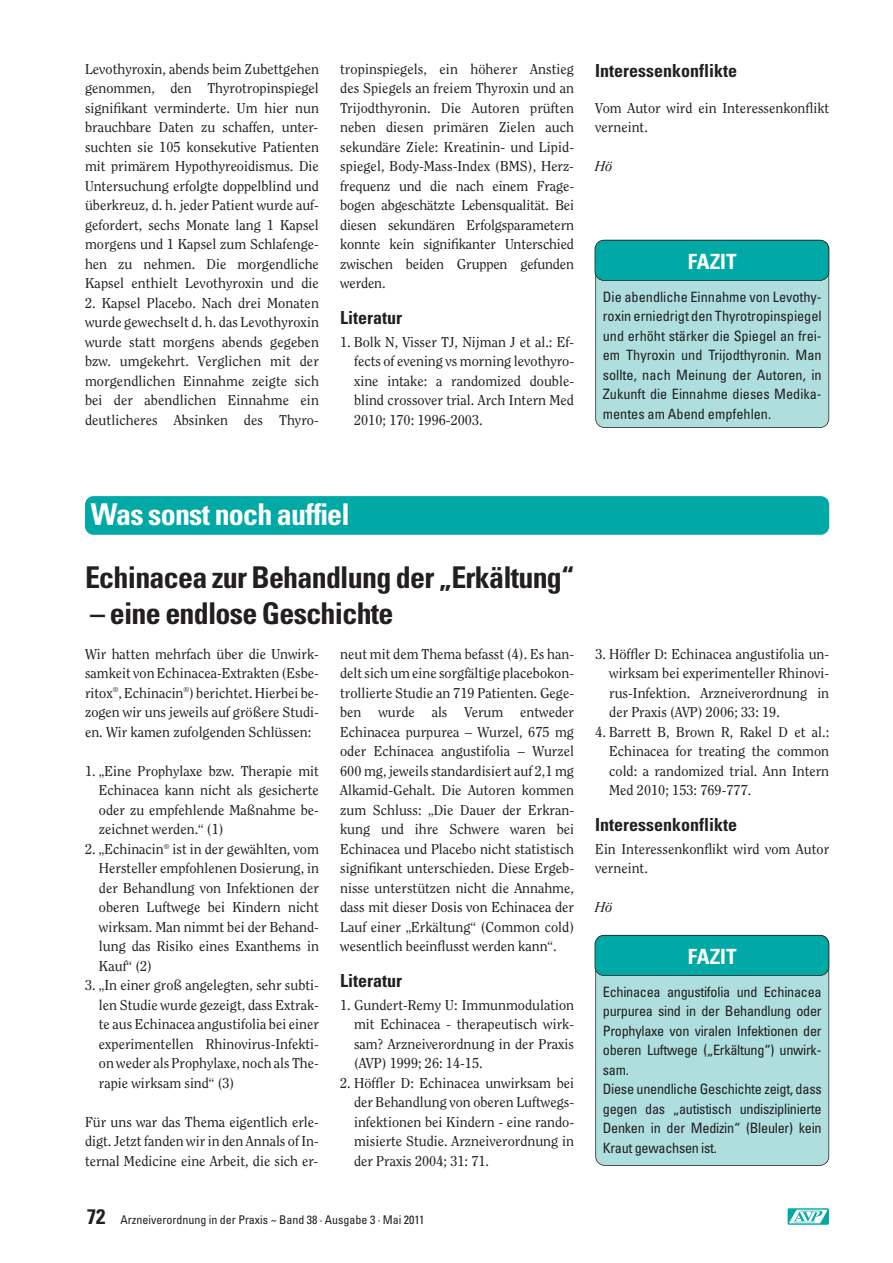
<style>
.page{position:relative;width:893px;height:1263px;background:#fff}
.page>*{position:absolute;margin:0;border:0;box-sizing:border-box;transform-origin:0 0}
.t1{font:700 condensed 30px "Univers";letter-spacing:-.025em;color:#231f20}
.t2{font:700 condensed 30px "Univers";letter-spacing:-.025em;color:#fff}
.t3{font:700 condensed 21px "Univers";color:#fff}
.t4{font:700 condensed 18px "Univers";color:#231f20}
.t5{font:14.25px/19.5px "Clearface";color:#231f20;text-align:justify}
.t6{font:condensed 14.25px/19.5px "Univers";letter-spacing:-.02em;color:#231f20}
.t7{font:italic 14.25px "Clearface";color:#231f20}
.t8{font:condensed 12px "Univers";color:#231f20}
.s1{font-weight:700;font-size:21px}
</style>
<div class="page">
<svg style="left:788px;top:1208px;width:41px;height:17px"></svg>
<svg style="left:789px;top:1210px;width:38px;height:13px"></svg>
<div style="left:85px;top:496px;width:744px;height:39px;background:#00a9a5;border-radius:9px"></div>
<div style="left:596px;top:935px;width:233px;height:230px;background:#aedede;border-radius:9px"></div>
<div style="left:595px;top:935px;width:234px;height:231px;border:2px solid #231f20;border-radius:9px"></div>
<div style="left:595px;top:935px;width:234px;height:40px;background:#00a9a5;border-radius:9px"></div>
<div style="left:595px;top:935px;width:234px;height:41px;border:2px solid #231f20;border-radius:9px"></div>
<div style="left:596px;top:240px;width:233px;height:188px;background:#aedede;border-radius:9px"></div>
<div style="left:595px;top:240px;width:234px;height:188px;border:2px solid #231f20;border-radius:9px"></div>
<div style="left:595px;top:240px;width:234px;height:40px;background:#00a9a5;border-radius:9px"></div>
<div style="left:595px;top:240px;width:234px;height:41px;border:2px solid #231f20;border-radius:9px"></div>
<p class="t5" style="left:85px;top:60px;width:235px">Levothyroxin, abends beim Zubettgehen genommen, den Thyrotropinspiegel signifikant verminderte. Um hier nun brauchbare Daten zu schaffen, unter&shy;suchten sie 105 konsekutive Patienten mit primärem Hypothyreoidismus. Die Untersuchung erfolgte doppelblind und überkreuz, d. h. jeder Patient wurde auf&shy;gefordert, sechs Monate lang 1 Kapsel morgens und 1 Kapsel zum Schlafenge&shy;hen zu nehmen. Die morgendliche Kapsel enthielt Levothyroxin und die</p>
<p class="t5" style="left:85px;top:294px;width:235px">2. Kapsel Placebo. Nach drei Monaten wurde gewechselt d. h. das Levothyroxin wurde statt morgens abends gegeben bzw. umgekehrt. Verglichen mit der morgendlichen Einnahme zeigte sich bei der abendlichen Einnahme ein deutlicheres Absinken des Thyro-</p>
<p class="t5" style="left:340px;top:60px;width:235px">tropinspiegels, ein höherer Anstieg des Spiegels an freiem Thyroxin und an Trijodthyronin. Die Autoren prüften neben diesen primären Zielen auch sekundäre Ziele: Kreatinin- und Lipid&shy;spiegel, Body-Mass-Index (BMS), Herz&shy;frequenz und die nach einem Frage&shy;bogen abgeschätzte Lebensqualität. Bei diesen sekundären Erfolgsparametern konnte kein signifikanter Unterschied zwischen beiden Gruppen gefunden werden.</p>
<p class="t4" style="left:340px;top:311px;width:63px">Literatur</p>
<p class="t5" style="left:354px;top:333px;width:222px;text-indent:-14px">1. Bolk N, Visser TJ, Nijman J et al.: Ef&shy;fects of evening vs morning levothyro&shy;xine intake: a randomized double&shy;blind crossover trial. Arch Intern Med 2010; 170: 1996-2003.</p>
<p class="t4" style="left:595px;top:64px;width:143px">Interessenkonflikte</p>
<p class="t5" style="left:595px;top:99px;width:235px">Vom Autor wird ein Interessenkonflikt verneint.</p>
<p class="t7" style="left:595px;top:160px;width:19px">Hö</p>
<h2 class="t3" style="left:688px;top:254px;width:50px">FAZIT</h2>
<p class="t6" style="left:603px;top:288px;width:220px;text-align:justify">Die abendliche Einnahme von Levothy&shy;roxin erniedrigt den Thyrotropinspiegel und erhöht stärker die Spiegel an frei&shy;em Thyroxin und Trijodthyronin. Man sollte, nach Meinung der Autoren, in Zukunft die Einnahme dieses Medika&shy;mentes am Abend empfehlen.</p>
<h1 class="t2" style="left:91px;top:504px;width:261px">Was sonst noch auffiel</h1>
<h1 class="t1" style="left:85px;top:566px;width:491px">Echinacea zur Behandlung der „Erkältung“</h1>
<h1 class="t1" style="left:90px;top:602px;width:305px">– eine endlose Geschichte</h1>
<p class="t5" style="left:85px;top:645px;width:235px">Wir hatten mehrfach über die Unwirk&shy;samkeit von Echinacea-Extrakten (Esbe&shy;ritox<sup>®</sup>, Echinacin<sup>®</sup>) berichtet. Hierbei be&shy;zogen wir uns jeweils auf größere Studi&shy;en. Wir kamen zufolgenden Schlüssen:</p>
<p class="t5" style="left:99px;top:762px;width:222px;text-indent:-14px">1. „Eine Prophylaxe bzw. Therapie mit Echinacea kann nicht als gesicherte oder zu empfehlende Maßnahme be&shy;zeichnet werden.“ (1)</p>
<p class="t5" style="left:99px;top:840px;width:222px;text-indent:-14px">2. „Echinacin<sup>®</sup> ist in der gewählten, vom Hersteller empfohlenen Dosierung, in der Behandlung von Infektionen der oberen Luftwege bei Kindern nicht wirksam. Man nimmt bei der Behand&shy;lung das Risiko eines Exanthems in Kauf“ (2)</p>
<p class="t5" style="left:99px;top:976px;width:222px;text-indent:-14px">3. „In einer groß angelegten, sehr subti&shy;len Studie wurde gezeigt, dass Extrak&shy;te aus Echinacea angustifolia bei einer experimentellen Rhinovirus-Infekti&shy;on weder als Prophylaxe, noch als The&shy;rapie wirksam sind“ (3)</p>
<p class="t5" style="left:85px;top:1113px;width:235px">Für uns war das Thema eigentlich erle&shy;digt. Jetzt fanden wir in den Annals of In&shy;ternal Medicine eine Arbeit, die sich er-</p>
<p class="t5" style="left:340px;top:645px;width:235px">neut mit dem Thema befasst (4). Es han&shy;deltsich um eine sorgfältige placebokon&shy;trollierte Studie an 719 Patienten. Gege&shy;ben wurde als Verum entweder Echinacea purpurea – Wurzel, 675 mg oder Echinacea angustifolia – Wurzel 600 mg, jeweils standardisiert auf 2,1 mg Alkamid-Gehalt. Die Autoren kommen zum Schluss: „Die Dauer der Erkran&shy;kung und ihre Schwere waren bei Echinacea und Placebo nicht statistisch signifikant unterschieden. Diese Ergeb&shy;nisse unterstützen nicht die Annahme, dass mit dieser Dosis von Echinacea der Lauf einer „Erkältung“ (Common cold) wesentlich beeinflusst werden kann“.</p>
<p class="t4" style="left:340px;top:974px;width:63px">Literatur</p>
<p class="t5" style="left:354px;top:996px;width:222px;text-indent:-14px">1. Gundert-Remy U: Immunmodulation mit Echinacea - therapeutisch wirk&shy;sam? Arzneiverordnung in der Praxis (AVP) 1999; 26: 14-15.</p>
<p class="t5" style="left:354px;top:1074px;width:222px;text-indent:-14px">2. Höffler D: Echinacea unwirksam bei der Behandlung von oberen Luftwegs&shy;infektionen bei Kindern - eine rando&shy;misierte Studie. Arzneiverordnung in der Praxis 2004; 31: 71.</p>
<p class="t8" style="left:87px;top:1215px;width:339px"><span class="s1">72</span> Arzneiverordnung in der Praxis ~ Band 38 · Ausgabe 3 · Mai 2011</p>
<p class="t5" style="left:609px;top:645px;width:222px;text-indent:-14px">3. Höffler D: Echinacea angustifolia un&shy;wirksam bei experimenteller Rhinovi&shy;rus-Infektion. Arzneiverordnung in der Praxis (AVP) 2006; 33: 19.</p>
<p class="t5" style="left:609px;top:723px;width:222px;text-indent:-14px">4. Barrett B, Brown R, Rakel D et al.:<br>Echinacea for treating the common cold: a randomized trial. Ann Intern Med 2010; 153: 769-777.</p>
<p class="t4" style="left:595px;top:818px;width:143px">Interessenkonflikte</p>
<p class="t5" style="left:595px;top:840px;width:235px">Ein Interessenkonflikt wird vom Autor verneint.</p>
<p class="t7" style="left:595px;top:901px;width:19px">Hö</p>
<h2 class="t3" style="left:688px;top:949px;width:50px">FAZIT</h2>
<p class="t6" style="left:603px;top:983px;width:220px">Echinacea angustifolia und Echinacea purpurea sind in der Behandlung oder Prophylaxe von viralen Infektionen der oberen Luftwege („Erkältung“) unwirk&shy;sam.<br>Diese unendliche Geschichte zeigt, dass gegen das „autistisch undisziplinierte Denken in der Medizin“ (Bleuler) kein Kraut gewachsen ist.</p>
</div>
